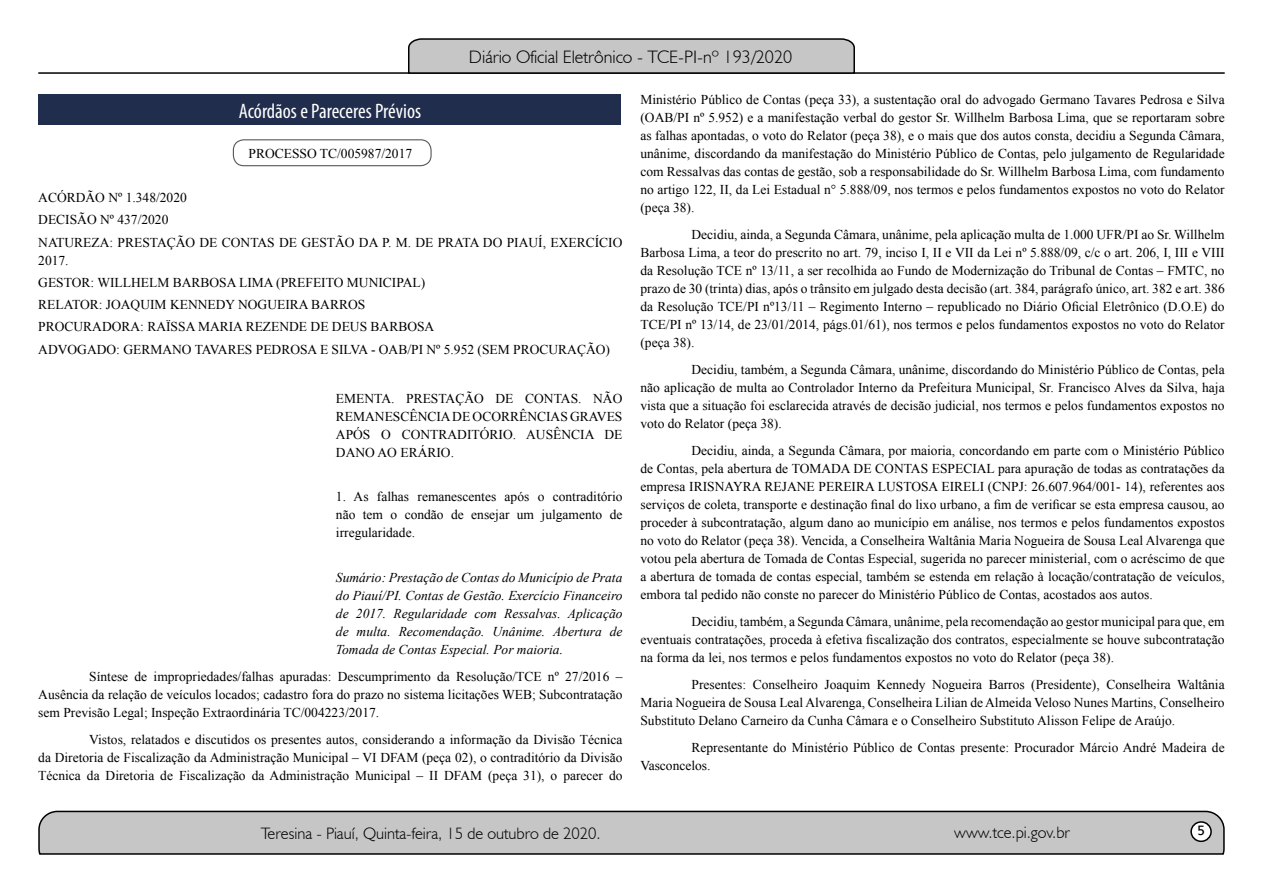
<style>
.page{position:relative;width:1263px;height:893px;background:#fff}
.page>*{position:absolute;margin:0;border:0;box-sizing:border-box;transform-origin:0 0}
.t1{font:condensed 21px "Myriad Pro";color:#fff}
.t2{font:300 18px "Humanist 521 BT";color:#000}
.t3{font:300 16.5px "Humanist 521 BT";color:#000}
.t4{font:15px "Estrangelo Edessa";color:#000}
.t5{font:13.5px/18px "Times New Roman";color:#000;text-align:justify}
.t6{font:italic 13.5px/18px "Times New Roman";color:#000;text-align:justify}
</style>
<div class="page">
<svg style="left:38px;top:810px;width:1187px;height:45px;background:#b9b9b9"></svg>
<div style="left:1191px;top:822px;width:20px;height:19px;background:#fff;border-radius:50%"></div>
<div style="left:1190px;top:821px;width:22px;height:21px;border:2px solid #000;border-radius:50%"></div>
<hr style="left:38px;top:72px;width:1187px;height:2px;background:#000">
<svg style="left:407px;top:38px;width:449px;height:36px;background:#b4b4b4"></svg>
<div style="left:39px;top:94px;width:582px;height:31px;background:#212d4c"></div>
<div style="left:233px;top:139px;width:199px;height:27px;border:1px solid #575756;border-radius:10px"></div>
<h2 class="t2" style="left:469px;top:46px;width:325px">Diário Oficial Eletrônico - TCE-PI-nº 193/2020</h2>
<h1 class="t1" style="left:239px;top:98px;width:184px">Acórdãos e Pareceres Prévios</h1>
<p class="t5" style="left:249px;top:144px;width:165px">PROCESSO TC/005987/2017</p>
<p class="t5" style="left:38px;top:186px;width:586px;line-height:22.2px;text-align:left">ACÓRDÃO Nº 1.348/2020<br>DECISÃO Nº 437/2020<br>NATUREZA: PRESTAÇÃO DE CONTAS DE GESTÃO DA P. M. DE PRATA DO PIAUÍ, EXERCÍCIO</p>
<p class="t5" style="left:38px;top:249px;width:573px;line-height:22.2px;text-align:left">2017.<br>GESTOR: WILLHELM BARBOSA LIMA (PREFEITO MUNICIPAL)<br>RELATOR: JOAQUIM KENNEDY NOGUEIRA BARROS<br>PROCURADORA: RAÏSSA MARIA REZENDE DE DEUS BARBOSA<br>ADVOGADO: GERMANO TAVARES PEDROSA E SILVA - OAB/PI Nº 5.952 (SEM PROCURAÇÃO)</p>
<p class="t5" style="left:336px;top:389px;width:288px">EMENTA. PRESTAÇÃO DE CONTAS. NÃO REMANESCÊNCIA DE OCORRÊNCIAS GRAVES APÓS O CONTRADITÓRIO. AUSÊNCIA DE DANO AO ERÁRIO.</p>
<p class="t5" style="left:336px;top:488px;width:288px">1. As falhas remanescentes após o contraditório não tem o condão de ensejar um julgamento de irregularidade.</p>
<p class="t6" style="left:336px;top:568px;width:288px">Sumário: Prestação de Contas do Município de Prata do Piauí/PI. Contas de Gestão. Exercício Financeiro de 2017. Regularidade com Ressalvas. Aplicação de multa. Recomendação. Unânime. Abertura de Tomada de Contas Especial. Por maioria.</p>
<p class="t5" style="left:38px;top:667px;width:586px;text-indent:51px">Síntese de impropriedades/falhas apuradas: Descumprimento da Resolução/TCE nº 27/2016 – Ausência da relação de veículos locados; cadastro fora do prazo no sistema licitações WEB; Subcontratação sem Previsão Legal; Inspeção Extraordinária TC/004223/2017.</p>
<p class="t5" style="left:38px;top:730px;width:586px;text-indent:51px">Vistos, relatados e discutidos os presentes autos, considerando a informação da Divisão Técnica da Diretoria de Fiscalização da Administração Municipal – VI DFAM (peça 02), o contraditório da Divisão Técnica da Diretoria de Fiscalização da Administração Municipal – II DFAM (peça 31), o parecer do</p>
<p class="t5" style="left:640px;top:90px;width:586px">Ministério Público de Contas (peça 33), a sustentação oral do advogado Germano Tavares Pedrosa e Silva (OAB/PI nº 5.952) e a manifestação verbal do gestor Sr. Willhelm Barbosa Lima, que se reportaram sobre as falhas apontadas, o voto do Relator (peça 38), e o mais que dos autos consta, decidiu a Segunda Câmara, unânime, discordando da manifestação do Ministério Público de Contas, pelo julgamento de Regularidade com Ressalvas das contas de gestão, sob a responsabilidade do Sr. Willhelm Barbosa Lima, com fundamento no artigo 122, II, da Lei Estadual n° 5.888/09, nos termos e pelos fundamentos expostos no voto do Relator (peça 38).</p>
<p class="t5" style="left:640px;top:225px;width:586px;text-indent:51px">Decidiu, ainda, a Segunda Câmara, unânime, pela aplicação multa de 1.000 UFR/PI ao Sr. Willhelm Barbosa Lima, a teor do prescrito no art. 79, inciso I, II e VII da Lei nº 5.888/09, c/c o art. 206, I, III e VIII da Resolução TCE nº 13/11, a ser recolhida ao Fundo de Modernização do Tribunal de Contas – FMTC, no prazo de 30 (trinta) dias, após o trânsito em julgado desta decisão (art. 384, parágrafo único, art. 382 e art. 386 da Resolução TCE/PI nº13/11 – Regimento Interno – republicado no Diário Oficial Eletrônico (D.O.E) do TCE/PI nº 13/14, de 23/01/2014, págs.01/61), nos termos e pelos fundamentos expostos no voto do Relator (peça 38).</p>
<p class="t5" style="left:640px;top:360px;width:586px;text-indent:51px">Decidiu, também, a Segunda Câmara, unânime, discordando do Ministério Público de Contas, pela não aplicação de multa ao Controlador Interno da Prefeitura Municipal, Sr. Francisco Alves da Silva, haja vista que a situação foi esclarecida através de decisão judicial, nos termos e pelos fundamentos expostos no voto do Relator (peça 38).</p>
<p class="t5" style="left:640px;top:441px;width:586px;text-indent:51px">Decidiu, ainda, a Segunda Câmara, por maioria, concordando em parte com o Ministério Público de Contas, pela abertura de TOMADA DE CONTAS ESPECIAL para apuração de todas as contratações da empresa IRISNAYRA REJANE PEREIRA LUSTOSA EIRELI (CNPJ: 26.607.964/001- 14), referentes aos serviços de coleta, transporte e destinação final do lixo urbano, a fim de verificar se esta empresa causou, ao proceder à subcontratação, algum dano ao município em análise, nos termos e pelos fundamentos expostos no voto do Relator (peça 38). Vencida, a Conselheira Waltânia Maria Nogueira de Sousa Leal Alvarenga que votou pela abertura de Tomada de Contas Especial, sugerida no parecer ministerial, com o acréscimo de que a abertura de tomada de contas especial, também se estenda em relação à locação/contratação de veículos, embora tal pedido não conste no parecer do Ministério Público de Contas, acostados aos autos.</p>
<p class="t5" style="left:640px;top:612px;width:586px;text-indent:51px">Decidiu, também, a Segunda Câmara, unânime, pela recomendação ao gestor municipal para que, em eventuais contratações, proceda à efetiva fiscalização dos contratos, especialmente se houve subcontratação na forma da lei, nos termos e pelos fundamentos expostos no voto do Relator (peça 38).</p>
<p class="t5" style="left:640px;top:675px;width:586px;text-indent:51px">Presentes: Conselheiro Joaquim Kennedy Nogueira Barros (Presidente), Conselheira Waltânia Maria Nogueira de Sousa Leal Alvarenga, Conselheira Lilian de Almeida Veloso Nunes Martins, Conselheiro Substituto Delano Carneiro da Cunha Câmara e o Conselheiro Substituto Alisson Felipe de Araújo.</p>
<p class="t5" style="left:640px;top:738px;width:586px;text-indent:51px">Representante do Ministério Público de Contas presente: Procurador Márcio André Madeira de<br>Vasconcelos.</p>
<p class="t3" style="left:261px;top:823px;width:341px">Teresina - Piauí, Quinta-feira, 15 de outubro de 2020.</p>
<p class="t3" style="left:954px;top:822px;width:117px">www.tce.pi.gov.br</p>
<p class="t4" style="left:1197px;top:823px;width:9px">5</p>
</div>
